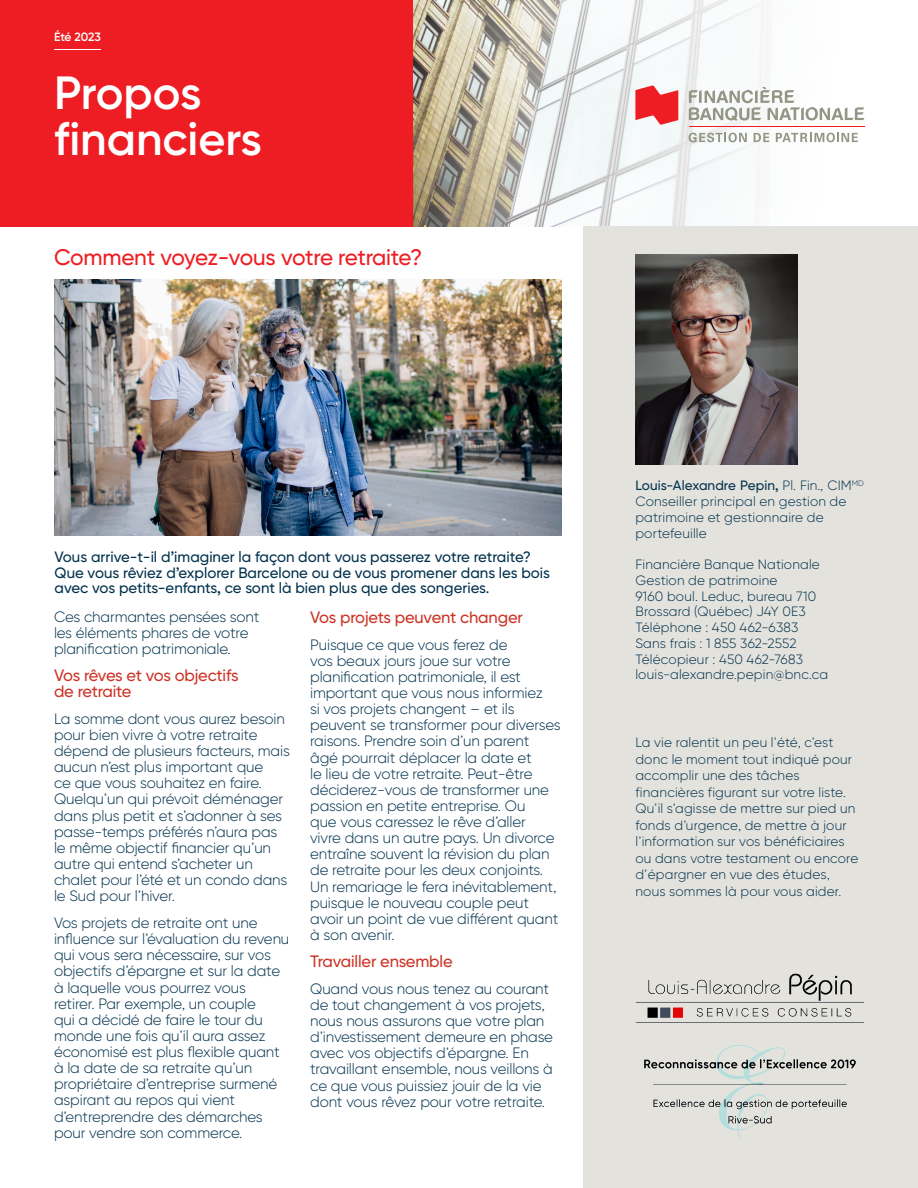
<style>
.page{position:relative;width:918px;height:1188px;background:#fff}
.page>*{position:absolute;margin:0;border:0;box-sizing:border-box;transform-origin:0 0}
.t1{font:600 46.5px/46.5px "Gilroy BN";color:#fff}
.t2{font:500 22.5px "Gilroy BN";letter-spacing:-.02em;color:#ee1d23}
.t3{font:500 16.5px/16px "Gilroy BN";letter-spacing:-.01em;color:#cc3427}
.t4{font:300 15px/16.2px "Gilroy BN";letter-spacing:-.01em;color:#00314d}
.t5{font:500 15px/15.8px "Gilroy BN";color:#00314d}
.FEU-_3__Title_1{font:300 13.5px/16.5px "Gilroy BN";letter-spacing:.01em;color:#00314d}
.FEU-_3__Title_1-2{font:500 13.5px "Gilroy BN";letter-spacing:.005em;color:#00314d}
.t6{font:600 12px "Gilroy BN";letter-spacing:-.01em;color:#fff}
.s1{font-weight:300}
</style>
<div class="page">
<img style="left:54px;top:279px;width:507px;height:257px">
<div style="left:0;top:0;width:414px;height:226px;background:#ee1d23"></div>
<img style="left:414px;top:0;width:418px;height:226px">
<hr style="left:54px;top:49px;width:47px;height:1px;background:#fff">
<svg style="left:689px;top:87px;width:176px;height:34px"></svg>
<svg style="left:635px;top:86px;width:43px;height:39px"></svg>
<svg style="left:689px;top:133px;width:58px;height:9px"></svg>
<svg style="left:754px;top:133px;width:15px;height:9px"></svg>
<svg style="left:776px;top:133px;width:82px;height:9px"></svg>
<hr style="left:689px;top:126px;width:176px;height:1px;background:#ee1d23">
<div style="left:583px;top:226px;width:335px;height:962px;background:#e4e2dc"></div>
<img style="left:635px;top:255px;width:163px;height:210px">
<img style="left:635px;top:973px;width:229px;height:50px">
<img style="left:644px;top:1045px;width:212px;height:97px">
<p class="t6" style="left:54px;top:30px;width:48px">Été 2023</p>
<p class="t1" style="left:54px;top:69px;width:210px">Propos financiers</p>
<p class="t2" style="left:54px;top:243px;width:370px">Comment voyez-vous votre retraite?</p>
<p class="t5" style="left:55px;top:549px;width:497px">Vous arrive-t-il d’imaginer la façon dont vous passerez votre retraite?<br>Que vous rêviez d’explorer Barcelone ou de vous promener dans les bois avec vos petits-enfants, ce sont là bien plus que des songeries.</p>
<p class="t4" style="left:54px;top:608px;width:207px">Ces charmantes pensées sont les éléments phares de votre planification patrimoniale.</p>
<p class="t3" style="left:54px;top:667px;width:186px">Vos rêves et vos objectifs de retraite</p>
<p class="t4" style="left:54px;top:710px;width:237px">La somme dont vous aurez besoin pour bien vivre à votre retraite dépend de plusieurs facteurs, mais aucun n’est plus important que<br>ce que vous souhaitez en faire.<br>Quelqu’un qui prévoit déménager dans plus petit et s’adonner à ses passe-temps préférés n’aura pas le même objectif financier qu’un autre qui entend s’acheter un chalet pour l’été et un condo dans le Sud pour l’hiver.</p>
<p class="t4" style="left:54px;top:915px;width:237px">Vos projets de retraite ont une influence sur l’évaluation du revenu qui vous sera nécessaire, sur vos objectifs d’épargne et sur la date à laquelle vous pourrez vous retirer. Par exemple, un couple<br>qui a décidé de faire le tour du monde une fois qu’il aura assez économisé est plus flexible quant à la date de sa retraite qu’un propriétaire d’entreprise surmené aspirant au repos qui vient d’entreprendre des démarches pour vendre son commerce.</p>
<p class="t3" style="left:310px;top:609px;width:214px">Vos projets peuvent changer</p>
<p class="t4" style="left:310px;top:636px;width:252px">Puisque ce que vous ferez de<br>vos beaux jours joue sur votre planification patrimoniale, il est important que vous nous informiez<br>si vos projets changent – et ils peuvent se transformer pour diverses raisons. Prendre soin d’un parent âgé pourrait déplacer la date et<br>le lieu de votre retraite. Peut-être déciderez-vous de transformer une passion en petite entreprise. Ou<br>que vous caressez le rêve d’aller<br>vivre dans un autre pays. Un divorce entraîne souvent la révision du plan de retraite pour les deux conjoints.<br>Un remariage le fera inévitablement, puisque le nouveau couple peut avoir un point de vue différent quant à son avenir.</p>
<p class="t3" style="left:310px;top:953px;width:144px">Travailler ensemble</p>
<p class="t4" style="left:310px;top:980px;width:244px">Quand vous nous tenez au courant de tout changement à vos projets, nous nous assurons que votre plan d’investissement demeure en phase avec vos objectifs d’épargne. En travaillant ensemble, nous veillons à ce que vous puissiez jouir de la vie dont vous rêvez pour votre retraite.</p>
<p class="FEU-_3__Title_1-2" style="left:635px;top:477px;width:230px">Louis-Alexandre Pepin, <span class="s1">Pl. Fin., CIM</span><sup>MD</sup></p>
<p class="FEU-_3__Title_1" style="left:635px;top:493px;width:213px;line-height:15.8px">Conseiller principal en gestion de patrimoine et gestionnaire de portefeuille</p>
<p class="FEU-_3__Title_1" style="left:635px;top:556px;width:186px">Financière Banque Nationale</p>
<p class="FEU-_3__Title_1" style="left:635px;top:572px;width:144px">Gestion de patrimoine</p>
<p class="FEU-_3__Title_1" style="left:635px;top:588px;width:182px">9160 boul. Leduc, bureau 710</p>
<p class="FEU-_3__Title_1" style="left:635px;top:603px;width:172px">Brossard (Québec) J4Y 0E3</p>
<p class="FEU-_3__Title_1" style="left:635px;top:619px;width:165px">Téléphone : 450 462-6383</p>
<p class="FEU-_3__Title_1" style="left:635px;top:635px;width:163px">Sans frais : 1 855 362-2552</p>
<p class="FEU-_3__Title_1" style="left:635px;top:651px;width:169px">Télécopieur : 450 462-7683</p>
<p class="FEU-_3__Title_1" style="left:635px;top:666px;width:194px">louis-alexandre.pepin@bnc.ca</p>
<p class="FEU-_3__Title_1" style="left:635px;top:734px;width:224px">La vie ralentit un peu l’été, c’est donc le moment tout indiqué pour accomplir une des tâches financières figurant sur votre liste.<br>Qu’il s’agisse de mettre sur pied un fonds d’urgence, de mettre à jour l’information sur vos bénéficiaires ou dans votre testament ou encore d’épargner en vue des études, nous sommes là pour vous aider.</p>
</div>
